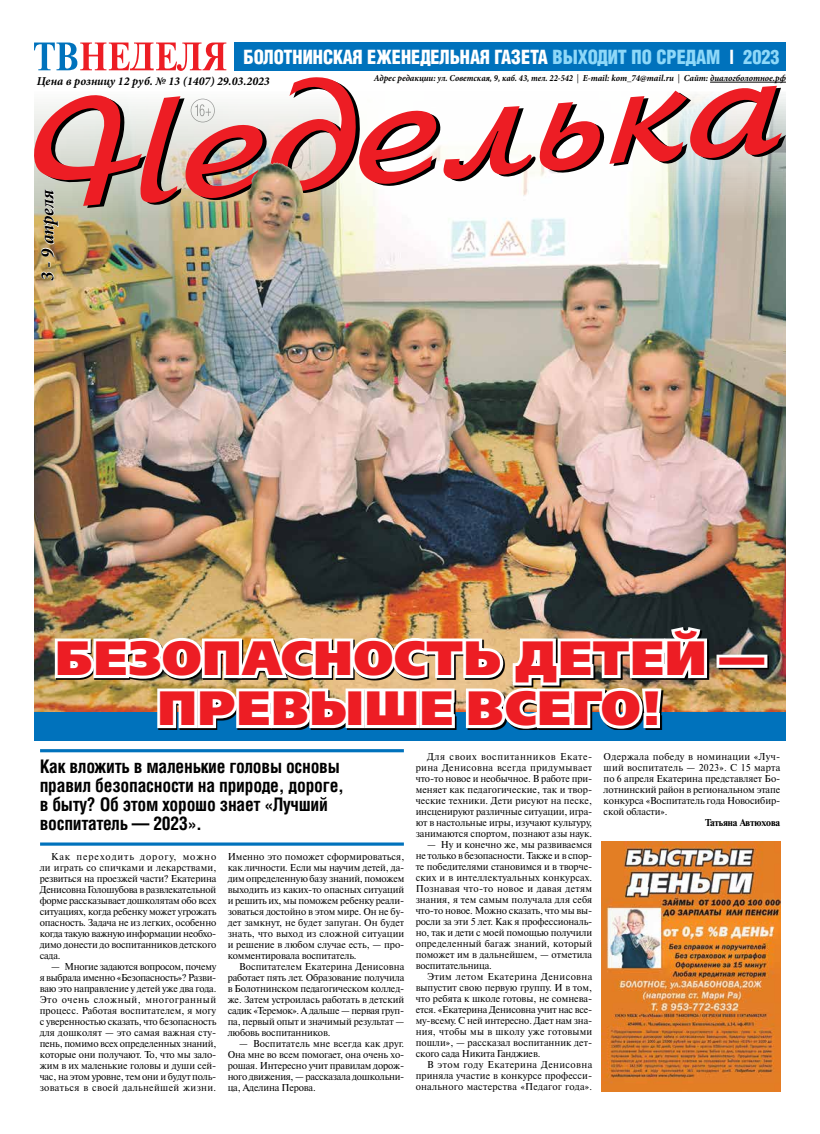
<style>
.page{position:relative;width:820px;height:1134px;background:#fff}
.page>*{position:absolute;margin:0;border:0;box-sizing:border-box;transform-origin:0 0}
.t1{font:48px/50px "Free Set Black C";letter-spacing:.02em;color:#ed1d24;text-align:center}
.t2{font:19px "AG Letterica Demi Condensed C";color:#fff;scale:.96 1}
.t3{font:italic 700 19px "Minion Pro";color:#000;scale:.96 1}
.t4{font:700 18px/19px "AG Letterica Condensed C";letter-spacing:-.015em;color:#000}
.t5{font:italic 700 12px "Minion Pro";color:#000}
.t6{font:10px/11px "Newton C";letter-spacing:-.01em;color:#000;text-align:justify}
.t7{font:700 10px "Newton C";letter-spacing:-.015em;color:#000}
.t8{font:italic 700 9.2px "Minion Pro";color:#000;scale:.96 1}
.s1{color:#8ed8f8}
.s2{font-weight:400;font-style:normal}
</style>
<div class="page">
<img style="left:34px;top:206px;width:751px;height:506px">
<div style="left:234px;top:43px;width:551px;height:28px;background:#0072bc"></div>
<svg style="left:34px;top:43px;width:192px;height:28px"></svg>
<div style="left:34px;top:712px;width:751px;height:28px;background:#0072bc"></div>
<img style="left:709px;top:628px;width:59px;height:84px">
<div style="left:716px;top:655px;width:51px;height:13px;border:6px solid #fff"></div>
<img style="left:52px;top:623px;width:657px;height:107px">
<hr style="left:40px;top:749px;width:364px;height:3px;background:#0072bc">
<svg style="left:40px;top:842px;width:364px;height:4px"></svg>
<svg style="left:41px;top:208px;width:18px;height:73px"></svg>
<svg style="left:34px;top:77px;width:747px;height:129px"></svg>
<img style="left:601px;top:841px;width:179px;height:250px">
<img style="left:233px;top:162px;width:78px;height:82px">
<h2 class="t2" style="left:243px;top:45px;width:560px">БОЛОТНИНСКАЯ ЕЖЕНЕДЕЛЬНАЯ ГАЗЕТА <span class="s1">ВЫХОДИТ ПО СРЕДАМ</span> | <span class="s1">2023</span></h2>
<p class="t5" style="left:37px;top:73px;width:234px">Цена в розницу 12 руб. № 13 (1407) 29.03.2023</p>
<p class="t8" style="left:374px;top:72px;width:430px">Адрес редакции: ул. Советская, 9, каб. 43, тел. 22-542 <span class="s2">|</span> E-mail: kom_74@mail.ru <span class="s2">|</span> Сайт: диалогболотное.рф</p>
<h2 class="t3" style="left:34px;top:281px;width:97px;rotate:-90deg">3 - 9 апреля</h2>
<h1 class="t1" style="left:55px;top:635px;width:710px">БЕЗОПАСНОСТЬ ДЕТЕЙ —<br>ПРЕВЫШЕ ВСЕГО!</h1>
<h3 class="t4" style="left:40px;top:757px;width:306px">Как вложить в маленькие головы основы правил безопасности на природе, дороге, в быту? Об этом хорошо знает «Лучший воспитатель — 2023».</h3>
<p class="t6" style="left:603px;top:751px;width:178px">Одержала победу в номинации «Луч&shy;ший воспитатель — 2023». С 15 марта по 6 апреля Екатерина представляет Бо&shy;лотнинский район в региональном этапе конкурса «Воспитатель года Новосибир&shy;ской области».</p>
<p class="t7" style="left:705px;top:817px;width:77px">Татьяна Автюхова</p>
<p class="t6" style="left:415px;top:751px;width:178px;text-indent:11px">Для своих воспитанников Екате&shy;рина Денисовна всегда придумывает что-то новое и необычное. В работе при&shy;меняет как педагогические, так и твор&shy;ческие техники. Дети рисуют на песке, инсценируют различные ситуации, игра&shy;ют в настольные игры, изучают культуру, занимаются спортом, познают азы наук.</p>
<p class="t6" style="left:415px;top:839px;width:178px;text-indent:11px">— Ну и конечно же, мы развиваемся не только в безопасности. Также и в спор&shy;те победителями становимся и в творче&shy;ских и в интеллектуальных конкурсах.<br>Познавая что-то новое и давая детям знания, я тем самым получала для себя что-то новое. Можно сказать, что мы вы&shy;росли за эти 5 лет. Как я профессиональ&shy;но, так и дети с моей помощью получили определенный багаж знаний, который поможет им в дальнейшем, — отметила воспитательница.</p>
<p class="t6" style="left:415px;top:971px;width:178px;text-indent:11px">Этим летом Екатерина Денисовна выпустит свою первую группу. И в том, что ребята к школе готовы, не сомнева&shy;ется. «Екатерина Денисовна учит нас все&shy;му-всему. С ней интересно. Дает нам зна&shy;ния, чтобы мы в школу уже готовыми пошли», — рассказал воспитанник дет&shy;ского сада Никита Ганджиев.</p>
<p class="t6" style="left:415px;top:1059px;width:178px;text-indent:11px">В этом году Екатерина Денисовна приняла участие в конкурсе професси&shy;онального мастерства «Педагог года».</p>
<p class="t6" style="left:227px;top:851px;width:178px">Именно это поможет сформироваться, как личности. Если мы научим детей, да&shy;дим определенную базу знаний, поможем выходить из каких-то опасных ситуаций и решить их, мы поможем ребенку реали&shy;зоваться достойно в этом мире. Он не бу&shy;дет замкнут, не будет запуган. Он будет знать, что выход из сложной ситуации и решение в любом случае есть, — про&shy;комментировала воспитатель.</p>
<p class="t6" style="left:227px;top:961px;width:178px;text-indent:11px">Воспитателем Екатерина Денисовна работает пять лет. Образование получила в Болотнинском педагогическом коллед&shy;же. Затем устроилась работать в детский садик «Теремок». А дальше — первая груп&shy;па, первый опыт и значимый результат — любовь воспитанников.</p>
<p class="t6" style="left:227px;top:1038px;width:178px;text-indent:11px">— Воспитатель мне всегда как друг.<br>Она мне во всем помогает, она очень хо&shy;рошая. Интересно учит правилам дорож&shy;ного движения, — рассказала дошкольни&shy;ца, Аделина Перова.</p>
<p class="t6" style="left:40px;top:851px;width:178px;text-indent:11px">Как переходить дорогу, можно ли играть со спичками и лекарствами, резвиться на проезжей части? Екатерина Денисовна Голошубова в развлекательной форме рассказывает дошколятам обо всех ситуациях, когда ребенку может угрожать опасность. Задача не из легких, особенно когда такую важную информации необхо&shy;димо донести до воспитанников детского сада.</p>
<p class="t6" style="left:40px;top:961px;width:178px;text-indent:11px">— Многие задаются вопросом, почему я выбрала именно «Безопасность»? Разви&shy;ваю это направление у детей уже два года.<br>Это очень сложный, многогранный процесс. Работая воспитателем, я могу с уверенностью сказать, что безопасность для дошколят — это самая важная сту&shy;пень, помимо всех определенных знаний, которые они получают. То, что мы зало&shy;жим в их маленькие головы и души сей&shy;час, на этом уровне, тем они и будут поль&shy;зоваться в своей дальнейшей жизни.</p>
</div>
